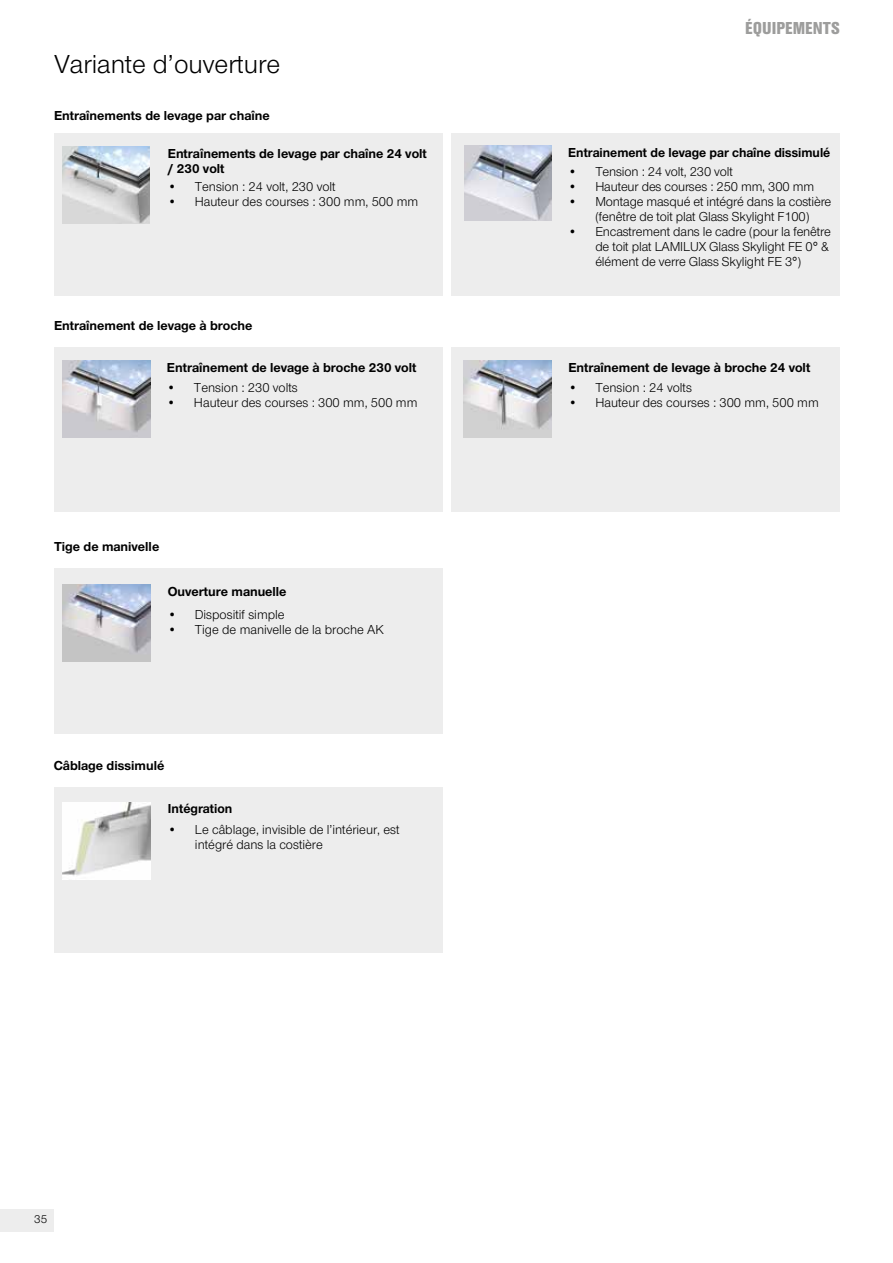
<style>
.page{position:relative;width:893px;height:1263px;background:#fff}
.page>*{position:absolute;margin:0;border:0;box-sizing:border-box;transform-origin:0 0}
.t1{font:27px "Nimbus Sans Novus T";color:#000}
.t2{font:900 condensed 18px "Nimbus Sans T";color:#9d9d9c}
.t3{font:13.5px/15px "Nimbus Sans Novus T";color:#000}
.t4{font:700 13.5px/15px "Nimbus Sans Novus T";color:#000}
.t5{font:12px "Nimbus Sans Novus T";color:#000}
</style>
<div class="page">
<div style="left:54px;top:348px;width:388px;height:164px;background:#ededed"></div>
<img style="left:62px;top:361px;width:88px;height:77px">
<div style="left:451px;top:347px;width:389px;height:165px;background:#ededed"></div>
<img style="left:464px;top:360px;width:88px;height:78px">
<div style="left:451px;top:133px;width:389px;height:163px;background:#ededed"></div>
<img style="left:464px;top:145px;width:87px;height:76px">
<div style="left:54px;top:134px;width:388px;height:162px;background:#ededed"></div>
<div style="left:54px;top:568px;width:388px;height:166px;background:#ededed"></div>
<div style="left:54px;top:787px;width:389px;height:166px;background:#ededed"></div>
<img style="left:63px;top:146px;width:87px;height:78px">
<img style="left:62px;top:802px;width:88px;height:77px">
<img style="left:62px;top:585px;width:88px;height:77px">
<div style="left:0;top:1209px;width:54px;height:22px;background:#ededed"></div>
<h1 class="t1" style="left:54px;top:48px;width:228px">Variante d’ouverture</h1>
<p class="t4" style="left:54px;top:108px;width:217px">Entraînements de levage par chaîne</p>
<p class="t4" style="left:168px;top:146px;width:261px">Entraînements de levage par chaîne 24 volt / 230 volt</p>
<p class="t3" style="left:168px;top:179px;width:170px">• Tension : 24 volt, 230 volt</p>
<p class="t3" style="left:168px;top:194px;width:252px">• Hauteur des courses : 300 mm, 500 mm</p>
<p class="t4" style="left:54px;top:318px;width:200px">Entraînement de levage à broche</p>
<p class="t4" style="left:167px;top:359px;width:251px">Entraînement de levage à broche 230 volt</p>
<p class="t3" style="left:167px;top:380px;width:132px">• Tension : 230 volts</p>
<p class="t3" style="left:167px;top:395px;width:252px">• Hauteur des courses : 300 mm, 500 mm</p>
<p class="t4" style="left:54px;top:538px;width:107px">Tige de manivelle</p>
<p class="t4" style="left:168px;top:584px;width:120px">Ouverture manuelle</p>
<p class="t3" style="left:168px;top:606px;width:118px">• Dispositif simple</p>
<p class="t3" style="left:168px;top:621px;width:217px">• Tige de manivelle de la broche AK</p>
<p class="t4" style="left:54px;top:758px;width:112px">Câblage dissimulé</p>
<p class="t4" style="left:168px;top:801px;width:66px">Intégration</p>
<p class="t3" style="left:195px;top:822px;width:206px;text-indent:-27px">• Le câblage, invisible de l’intérieur, est intégré dans la costière</p>
<h2 class="t2" style="left:745px;top:18px;width:96px">ÉQUIPEMENTS</h2>
<p class="t4" style="left:568px;top:145px;width:263px">Entrainement de levage par chaîne dissimulé</p>
<p class="t3" style="left:568px;top:163px;width:166px">• Tension : 24 volt, 230 volt</p>
<p class="t3" style="left:568px;top:178px;width:247px">• Hauteur des courses : 250 mm, 300 mm</p>
<p class="t3" style="left:568px;top:193px;width:265px;text-align:center">• Montage masqué et intégré dans la costière (fenêtre de toit plat Glass Skylight F100)</p>
<p class="t3" style="left:595px;top:223px;width:237px;text-indent:-27px">• Encastrement dans le cadre (pour la fenêtre de toit plat LAMILUX Glass Skylight FE 0° &amp; élément de verre Glass Skylight FE 3°)</p>
<p class="t4" style="left:568px;top:359px;width:244px">Entraînement de levage à broche 24 volt</p>
<p class="t3" style="left:568px;top:380px;width:125px">• Tension : 24 volts</p>
<p class="t3" style="left:568px;top:395px;width:252px">• Hauteur des courses : 300 mm, 500 mm</p>
<p class="t5" style="left:34px;top:1212px;width:15px">35</p>
</div>
